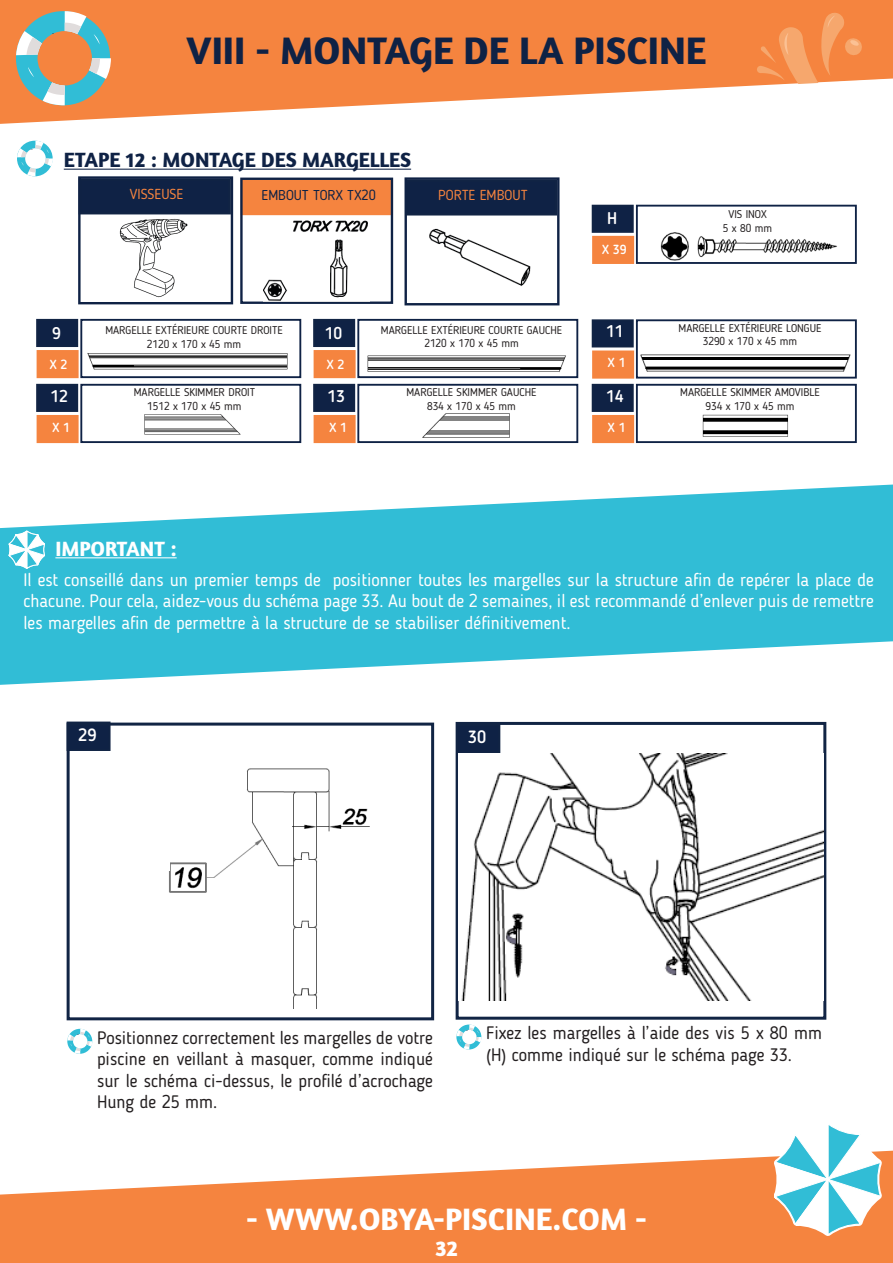
<style>
.page{position:relative;width:893px;height:1263px;background:#fff}
.page>*{position:absolute;margin:0;border:0;box-sizing:border-box;transform-origin:0 0}
.t1{font:700 39px "Amaranth";color:#0f2245}
.t2{font:700 31.5px "Amaranth";color:#fff}
.t3{font:700 22.5px "Amaranth";color:#fff}
.Style_de_paragraphe_1{font:700 21px "Amaranth";color:#0f2245}
.Style_de_paragraphe_1-2{font:700 21px "Amaranth";color:#fff}
.Important{font:18px/21.6px "Blogger Sans";color:#fff;text-align:justify}
.corps_de_texte{font:18px/21.6px "Blogger Sans";color:#231f20;text-align:justify}
.t4{font:500 17.55px "Blogger Sans";color:#fff}
.t5{font:500 16.8px "Blogger Sans";color:#fff}
.t6{font:14.4px "Blogger Sans";color:#f5843f}
.t7{font:14.25px "Blogger Sans";color:#0f2245}
.t8{font:500 13.05px "Blogger Sans";color:#fff}
.t9{font:11.25px "Blogger Sans";color:#231f20}
</style>
<div class="page">
<svg style="left:0;top:0;width:893px;height:124px;background:#f69154"></svg>
<svg style="left:0;top:1157px;width:762px;height:106px;fill:#f5843f"></svg>
<svg style="left:16px;top:11px;width:95px;height:94px;background:#aeaa92"></svg>
<svg style="left:757px;top:12px;width:136px;height:65px;background:#f58c4a"></svg>
<svg style="left:585px;top:77px;width:308px;height:345px"></svg>
<svg style="left:762px;top:1125px;width:131px;height:138px"></svg>
<img style="left:169px;top:768px;width:201px;height:240px">
<hr style="left:64px;top:169px;width:347px;height:1px;background:#0f2245">
<svg style="left:17px;top:141px;width:36px;height:35px"></svg>
<div style="left:405px;top:179px;width:152px;height:36px;background:#0f2245"></div>
<div style="left:404px;top:177px;width:155px;height:128px;border:2px solid #0f2245"></div>
<img style="left:429px;top:228px;width:102px;height:58px">
<div style="left:79px;top:178px;width:152px;height:36px;background:#0f2245"></div>
<div style="left:78px;top:176px;width:155px;height:128px;border:2px solid #0f2245"></div>
<img style="left:119px;top:219px;width:69px;height:79px">
<div style="left:241px;top:179px;width:150px;height:36px;background:#f5843f"></div>
<div style="left:240px;top:178px;width:153px;height:126px;border:2px solid #0f2245"></div>
<img style="left:264px;top:220px;width:105px;height:82px">
<div style="left:592px;top:205px;width:42px;height:28px;background:#0f2245;border:2px solid #112444"></div>
<div style="left:636px;top:205px;width:221px;height:59px;border:2px solid #0f2245"></div>
<div style="left:592px;top:236px;width:42px;height:28px;background:#f5843f"></div>
<svg style="left:0;top:484px;width:893px;height:201px;fill:#31bdd6"></svg>
<svg style="left:5px;top:530px;width:42px;height:49px"></svg>
<hr style="left:55px;top:557px;width:122px;height:1px;background:#fff">
<div style="left:67px;top:721px;width:44px;height:30px;background:#0f2245;border:2px solid #112444"></div>
<svg style="left:67px;top:1029px;width:26px;height:25px"></svg>
<div style="left:67px;top:723px;width:367px;height:297px;border:3px solid #112444"></div>
<div style="left:456px;top:722px;width:370px;height:298px;border:3px solid #112444"></div>
<div style="left:456px;top:724px;width:44px;height:29px;background:#0f2245"></div>
<svg style="left:456px;top:1024px;width:26px;height:25px"></svg>
<div style="left:134px;top:844px;width:36px;height:27px;background:#fff"></div>
<img style="left:459px;top:753px;width:364px;height:247px">
<img style="left:639px;top:349px;width:215px;height:27px">
<div style="left:592px;top:319px;width:42px;height:28px;background:#0f2245;border:2px solid #112444"></div>
<div style="left:636px;top:319px;width:221px;height:60px;border:2px solid #0f2245"></div>
<div style="left:592px;top:350px;width:42px;height:29px;background:#f5843f;border:2px solid #f5843f"></div>
<div style="left:36px;top:319px;width:42px;height:28px;background:#0f2245"></div>
<div style="left:80px;top:319px;width:221px;height:59px;border:2px solid #0f2245"></div>
<div style="left:37px;top:350px;width:42px;height:28px;background:#f5843f"></div>
<img style="left:87px;top:353px;width:201px;height:17px">
<div style="left:313px;top:319px;width:42px;height:28px;background:#0f2245"></div>
<div style="left:357px;top:319px;width:221px;height:59px;border:2px solid #0f2245"></div>
<div style="left:314px;top:350px;width:42px;height:28px;background:#f5843f"></div>
<img style="left:367px;top:355px;width:199px;height:17px">
<div style="left:36px;top:384px;width:42px;height:28px;background:#0f2245;border:2px solid #112444"></div>
<div style="left:80px;top:384px;width:221px;height:59px;border:2px solid #0f2245"></div>
<div style="left:37px;top:415px;width:42px;height:28px;background:#f5843f"></div>
<img style="left:132px;top:414px;width:115px;height:27px">
<img style="left:422px;top:413px;width:88px;height:25px">
<div style="left:313px;top:384px;width:42px;height:28px;background:#0f2245;border:2px solid #112444"></div>
<div style="left:357px;top:384px;width:221px;height:59px;border:2px solid #0f2245"></div>
<div style="left:314px;top:415px;width:42px;height:28px;background:#f5843f"></div>
<img style="left:696px;top:412px;width:97px;height:25px">
<div style="left:592px;top:384px;width:42px;height:28px;background:#0f2245;border:2px solid #112444"></div>
<div style="left:636px;top:384px;width:221px;height:59px;border:2px solid #0f2245"></div>
<div style="left:592px;top:415px;width:42px;height:28px;background:#f5843f"></div>
<img style="left:659px;top:231px;width:180px;height:30px">
<p class="t1" style="left:187px;top:26px;width:521px">VIII - MONTAGE DE LA PISCINE</p>
<p class="Style_de_paragraphe_1" style="left:64px;top:147px;width:349px">ETAPE 12 : MONTAGE DES MARGELLES</p>
<p class="t6" style="left:130px;top:186px;width:55px">VISSEUSE</p>
<p class="t7" style="left:262px;top:186px;width:116px">EMBOUT TORX TX20</p>
<p class="t6" style="left:438px;top:187px;width:91px">PORTE EMBOUT</p>
<p class="t5" style="left:52px;top:323px;width:10px">9</p>
<p class="t8" style="left:50px;top:357px;width:19px">X 2</p>
<p class="t5" style="left:51px;top:386px;width:19px">12</p>
<p class="t8" style="left:52px;top:419px;width:19px">X 1</p>
<p class="t9" style="left:105px;top:324px;width:179px">MARGELLE EXTÉRIEURE COURTE DROITE</p>
<p class="t9" style="left:147px;top:337px;width:96px">2120 x 170 x 45 mm</p>
<p class="t9" style="left:134px;top:386px;width:123px">MARGELLE SKIMMER DROIT</p>
<p class="t9" style="left:147px;top:399px;width:96px">1512 x 170 x 45 mm</p>
<p class="t5" style="left:325px;top:323px;width:19px">10</p>
<p class="t8" style="left:327px;top:357px;width:19px">X 2</p>
<p class="t5" style="left:327px;top:386px;width:19px">13</p>
<p class="t8" style="left:329px;top:419px;width:19px">X 1</p>
<p class="t9" style="left:381px;top:323px;width:183px">MARGELLE EXTÉRIEURE COURTE GAUCHE</p>
<p class="t9" style="left:424px;top:337px;width:96px">2120 x 170 x 45 mm</p>
<p class="t9" style="left:406px;top:386px;width:132px">MARGELLE SKIMMER GAUCHE</p>
<p class="t9" style="left:427px;top:399px;width:90px">834 x 170 x 45 mm</p>
<p class="t5" style="left:607px;top:208px;width:12px">H</p>
<p class="t8" style="left:602px;top:242px;width:26px">X 39</p>
<p class="t5" style="left:606px;top:321px;width:19px">11</p>
<p class="t8" style="left:608px;top:355px;width:19px">X 1</p>
<p class="t5" style="left:606px;top:386px;width:19px">14</p>
<p class="t8" style="left:608px;top:419px;width:19px">X 1</p>
<p class="t9" style="left:728px;top:208px;width:40px">VIS INOX</p>
<p class="t9" style="left:723px;top:221px;width:51px">5 x 80 mm</p>
<p class="t9" style="left:678px;top:321px;width:145px">MARGELLE EXTÉRIEURE LONGUE</p>
<p class="t9" style="left:703px;top:335px;width:96px">3290 x 170 x 45 mm</p>
<p class="t9" style="left:680px;top:386px;width:141px">MARGELLE SKIMMER AMOVIBLE</p>
<p class="t9" style="left:706px;top:399px;width:90px">934 x 170 x 45 mm</p>
<p class="Style_de_paragraphe_1-2" style="left:55px;top:535px;width:123px">IMPORTANT :</p>
<p class="Important" style="left:24px;top:568px;width:852px">Il est conseillé dans un premier temps de positionner toutes les margelles sur la structure afin de repérer la place de chacune. Pour cela, aidez-vous du schéma page 33. Au bout de 2 semaines, il est recommandé d’enlever puis de remettre les margelles afin de permettre à la structure de se stabiliser définitivement.</p>
<p class="t4" style="left:78px;top:724px;width:20px">29</p>
<p class="t4" style="left:468px;top:727px;width:20px">30</p>
<p class="corps_de_texte" style="left:97px;top:1026px;width:337px">Positionnez correctement les margelles de votre piscine en veillant à masquer, comme indiqué sur le schéma ci-dessus, le profilé d’acrochage Hung de 25 mm.</p>
<p class="corps_de_texte" style="left:486px;top:1022px;width:337px">Fixez les margelles à l’aide des vis 5 x 80 mm (H) comme indiqué sur le schéma page 33.</p>
<h2 class="t2" style="left:246px;top:1199px;width:402px">- WWW.OBYA-PISCINE.COM -</h2>
<p class="t3" style="left:435px;top:1234px;width:24px">32</p>
</div>
